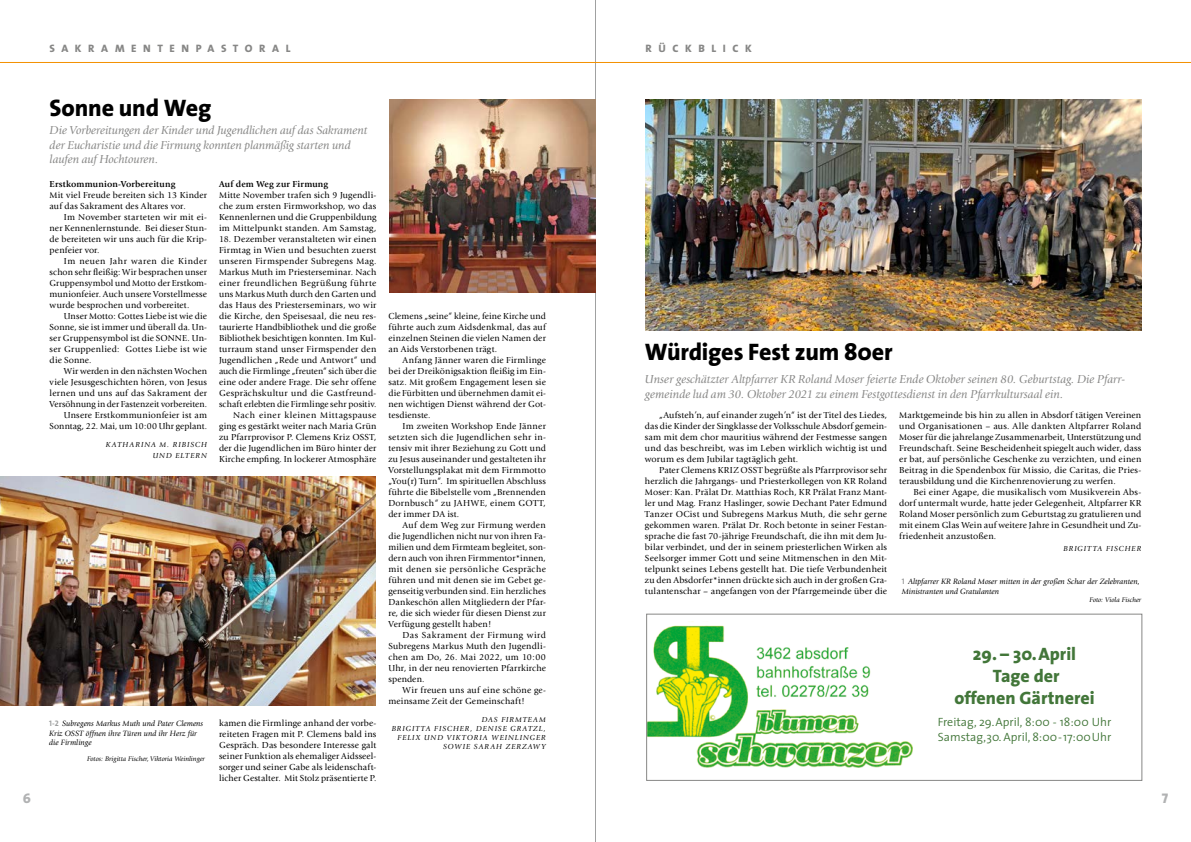
<style>
.page{position:relative;width:1191px;height:842px;background:#fff}
.page>*{position:absolute;margin:0;border:0;box-sizing:border-box;transform-origin:0 0}
.t1{font:800 24px "The Sans";letter-spacing:-.005em;color:#000}
.t2{font:800 18px/22px "The Sans";color:#427639;text-align:center}
.t3{font:14px "The Mix Extra Bold Caps";color:#b1b2b3}
.t4{font:italic 12px/14.4px "Giovanni";color:#878786}
.t5{font:300 12px/15.8px "The Sans";color:#427639}
.t6{font:800 10.8px "The Sans";letter-spacing:.6em;color:#878786}
.t7{font:9.1px/11px "Giovanni";letter-spacing:.02em;color:#000;text-align:justify}
.t8{font:700 9.1px "Giovanni";letter-spacing:.02em;color:#000}
.t9{font:italic 8px/9.6px "Giovanni";color:#000}
.t10{font:italic 7.6px/9.1px "Giovanni";letter-spacing:.115em;color:#000;text-align:right}
.t11{font:italic 7px "Giovanni";color:#000}
.s1{font-family:"The Mix Bold Caps";font-style:normal;color:#9c9d9d}
</style>
<div class="page">
<hr style="left:595px;top:0;width:1px;height:842px;background:#c5c6c6">
<img style="left:0;top:476px;width:376px;height:230px">
<img style="left:390px;top:99px;width:205px;height:193px">
<hr style="left:0;top:62px;width:1191px;height:1px;background:#f39100">
<img style="left:645px;top:99px;width:496px;height:231px">
<img style="left:648px;top:625px;width:264px;height:142px">
<div style="left:646px;top:614px;width:496px;height:167px;border:1px solid #878786"></div>
<p class="t6" style="left:49px;top:39px;width:242px">SAKRAMENTENPASTORAL</p>
<h1 class="t1" style="left:50px;top:88px;width:163px">Sonne und Weg</h1>
<h3 class="t4" style="left:50px;top:123px;width:319px">Die Vorbereitungen der Kinder und Jugendlichen auf das Sakrament der Eucharistie und die Firmung konnten planmäßig starten und laufen auf Hochtouren.</h3>
<p class="t8" style="left:50px;top:179px;width:127px">Erstkommunion-Vorbereitung</p>
<p class="t7" style="left:50px;top:190px;width:159px">Mit viel Freude bereiten sich 13 Kinder auf das Sakrament des Altares vor.</p>
<p class="t7" style="left:50px;top:212px;width:159px;text-indent:14px">Im November starteten wir mit ei&shy;ner Kennenlernstunde. Bei dieser Stun&shy;de bereiteten wir uns auch für die Krip&shy;penfeier vor.</p>
<p class="t7" style="left:50px;top:256px;width:159px;text-indent:14px">Im neuen Jahr waren die Kinder schon sehr fleißig: Wir besprachen unser Gruppensymbol und Motto der Erstkom&shy;munionfeier. Auch unsere Vorstellmesse wurde besprochen und vorbereitet.</p>
<p class="t7" style="left:50px;top:311px;width:159px;text-indent:14px">Unser Motto: Gottes Liebe ist wie die Sonne, sie ist immer und überall da. Un&shy;ser Gruppensymbol ist die SONNE. Un&shy;ser Gruppenlied: Gottes Liebe ist wie die Sonne.</p>
<p class="t7" style="left:50px;top:366px;width:159px;text-align:right">Wir werden in den nächsten Wochen viele Jesusgeschichten hören, von Jesus lernen und uns auf das Sakrament der Versöhnung in der Fastenzeit vorbereiten.<br>Unsere Erstkommunionfeier ist am Sonntag, 22. Mai, um 10:00 Uhr geplant.</p>
<p class="t10" style="left:106px;top:439px;width:103px;line-height:11px">KATHARINA M. RIBISCH<br>UND ELTERN</p>
<p class="t8" style="left:219px;top:179px;width:111px">Auf dem Weg zur Firmung</p>
<p class="t7" style="left:219px;top:190px;width:159px">Mitte November trafen sich 9 Jugendli&shy;che zum ersten Firmworkshop, wo das Kennenlernen und die Gruppenbildung im Mittelpunkt standen. Am Samstag,</p>
<p class="t7" style="left:219px;top:234px;width:159px;text-align:right">18. Dezember veranstalteten wir einen Firmtag in Wien und besuchten zuerst unseren Firmspender Subregens Mag.<br>Markus Muth im Priesterseminar. Nach einer freundlichen Begrüßung führte uns Markus Muth durch den Garten und das Haus des Priesterseminars, wo wir die Kirche, den Speisesaal, die neu res&shy;taurierte Handbibliothek und die große Bibliothek besichtigen konnten. Im Kul&shy;turraum stand unser Firmspender den Jugendlichen „Rede und Antwort“ und auch die Firmlinge „freuten“ sich über die eine oder andere Frage. Die sehr offene Gesprächskultur und die Gastfreund&shy;schaft erlebten die Firmlinge sehr positiv.<br>Nach einer kleinen Mittagspause ging es gestärkt weiter nach Maria Grün zu Pfarrprovisor P. Clemens Kriz OSST, der die Jugendlichen im Büro hinter der Kirche empfing. In lockerer Atmosphäre</p>
<p class="t9" style="left:49px;top:719px;width:156px"><span class="s1">1-2</span> Subregens Markus Muth und Pater Clemens<br>Kriz OSST öffnen ihre Türen und ihr Herz für die Firmlinge</p>
<p class="t11" style="left:87px;top:754px;width:119px">Fotos: Brigitta Fischer,Viktoria Weinlinger</p>
<p class="t7" style="left:219px;top:718px;width:159px">kamen die Firmlinge anhand der vorbe&shy;reiteten Fragen mit P. Clemens bald ins Gespräch. Das besondere Interesse galt seiner Funktion als ehemaliger Aidsseel&shy;sorger und seiner Gabe als leidenschaft&shy;licher Gestalter. Mit Stolz präsentierte P.</p>
<p class="t7" style="left:388px;top:311px;width:159px">Clemens „seine“ kleine, feine Kirche und führte auch zum Aidsdenkmal, das auf einzelnen Steinen die vielen Namen der an Aids Verstorbenen trägt.</p>
<p class="t7" style="left:388px;top:355px;width:159px;text-indent:14px">Anfang Jänner waren die Firmlinge bei der Dreikönigsaktion fleißig im Ein&shy;satz. Mit großem Engagement lesen sie die Fürbitten und übernehmen damit ei&shy;nen wichtigen Dienst während der Got&shy;tesdienste.</p>
<p class="t7" style="left:388px;top:421px;width:159px;text-indent:14px">Im zweiten Workshop Ende Jänner setzten sich die Jugendlichen sehr in&shy;tensiv mit ihrer Beziehung zu Gott und zu Jesus auseinander und gestalteten ihr Vorstellungsplakat mit dem Firmmotto „You(r) Turn“. Im spirituellen Abschluss führte die Bibelstelle vom „Brennenden Dornbusch“ zu JAHWE, einem GOTT, der immer DA ist.</p>
<p class="t7" style="left:388px;top:520px;width:159px;text-indent:14px">Auf dem Weg zur Firmung werden die Jugendlichen nicht nur von ihren Fa&shy;milien und dem Firmteam begleitet, son&shy;dern auch von ihren Firmmentor*innen, mit denen sie persönliche Gespräche führen und mit denen sie im Gebet ge&shy;genseitig verbunden sind. Ein herzliches Dankeschön allen Mitgliedern der Pfar&shy;re, die sich wieder für diesen Dienst zur Verfügung gestellt haben!</p>
<p class="t7" style="left:388px;top:630px;width:159px;text-indent:14px">Das Sakrament der Firmung wird Subregens Markus Muth den Jugendli&shy;chen am Do, 26. Mai 2022, um 10:00<br>Uhr, in der neu renovierten Pfarrkirche spenden.</p>
<p class="t7" style="left:388px;top:685px;width:159px;text-indent:14px">Wir freuen uns auf eine schöne ge&shy;meinsame Zeit der Gemeinschaft!</p>
<p class="t10" style="left:392px;top:715px;width:156px">DAS FIRMTEAM<br>BRIGITTA FISCHER, DENISE GRATZL,<br>FELIX UND VIKTORIA WEINLINGER<br>SOWIE SARAH ZERZAWY</p>
<p class="t6" style="left:645px;top:40px;width:108px">RÜCKBLICK</p>
<h1 class="t1" style="left:645px;top:332px;width:249px">Würdiges Fest zum 80er</h1>
<h3 class="t4" style="left:645px;top:372px;width:482px">Unser geschätzter Altpfarrer KR Roland Moser feierte Ende Oktober seinen 80. Geburtstag. Die Pfarr&shy;gemeinde lud am 30. Oktober 2021 zu einem Festgottesdienst in den Pfarrkultursaal ein.</h3>
<p class="t7" style="left:645px;top:410px;width:244px;text-indent:14px">„Aufsteh’n, auf einander zugeh’n“ ist der Titel des Liedes, das die Kinder der Singklasse der Volksschule Absdorf gemein&shy;sam mit dem chor mauritius während der Festmesse sangen und das beschreibt, was im Leben wirklich wichtig ist und worum es dem Jubilar tagtäglich geht.</p>
<p class="t7" style="left:645px;top:465px;width:244px;text-indent:14px">Pater Clemens KRIZ OSST begrüßte als Pfarrprovisor sehr herzlich die Jahrgangs- und Priesterkollegen von KR Roland Moser: Kan. Prälat Dr. Matthias Roch, KR Prälat Franz Mant&shy;ler und Mag. Franz Haslinger, sowie Dechant Pater Edmund Tanzer OCist und Subregens Markus Muth, die sehr gerne gekommen waren. Prälat Dr. Roch betonte in seiner Festan&shy;sprache die fast 70-jährige Freundschaft, die ihn mit dem Ju&shy;bilar verbindet, und der in seinem priesterlichen Wirken als Seelsorger immer Gott und seine Mitmenschen in den Mit&shy;telpunkt seines Lebens gestellt hat. Die tiefe Verbundenheit zu den Absdorfer*innen drückte sich auch in der großen Gra&shy;tulantenschar – angefangen von der Pfarrgemeinde über die</p>
<p class="t7" style="left:899px;top:410px;width:244px">Marktgemeinde bis hin zu allen in Absdorf tätigen Vereinen und Organisationen – aus. Alle dankten Altpfarrer Roland Moser für die jahrelange Zusammenarbeit, Unterstützung und Freundschaft. Seine Bescheidenheit spiegelt auch wider, dass er bat, auf persönliche Geschenke zu verzichten, und einen Beitrag in die Spendenbox für Missio, die Caritas, die Pries&shy;terausbildung und die Kirchenrenovierung zu werfen.</p>
<p class="t7" style="left:899px;top:487px;width:244px;text-indent:14px">Bei einer Agape, die musikalisch vom Musikverein Abs&shy;dorf untermalt wurde, hatte jeder Gelegenheit, Altpfarrer KR Roland Moser persönlich zum Geburtstag zu gratulieren und mit einem Glas Wein auf weitere Jahre in Gesundheit und Zu&shy;friedenheit anzustoßen.</p>
<p class="t10" style="left:1063px;top:544px;width:79px">BRIGITTA FISCHER</p>
<p class="t9" style="left:901px;top:577px;width:240px"><span class="s1">1</span> Altpfarrer KR Roland Moser mitten in der großen Schar der Zelebranten,<br>Ministranten und Gratulanten</p>
<p class="t11" style="left:1089px;top:596px;width:53px">Foto: Viola Fischer</p>
<h2 class="t2" style="left:954px;top:643px;width:142px">29. – 30.April<br>Tage der<br>offenen Gärtnerei</h2>
<h3 class="t5" style="left:937px;top:713px;width:175px">Freitag, 29.April, 8:00 - 18:00 Uhr<br>Samstag, 30. April, 8:00 - 17:00 Uhr</h3>
<h3 class="t3" style="left:23px;top:787px;width:10px">6</h3>
<h3 class="t3" style="left:1161px;top:787px;width:8px">7</h3>
</div>
